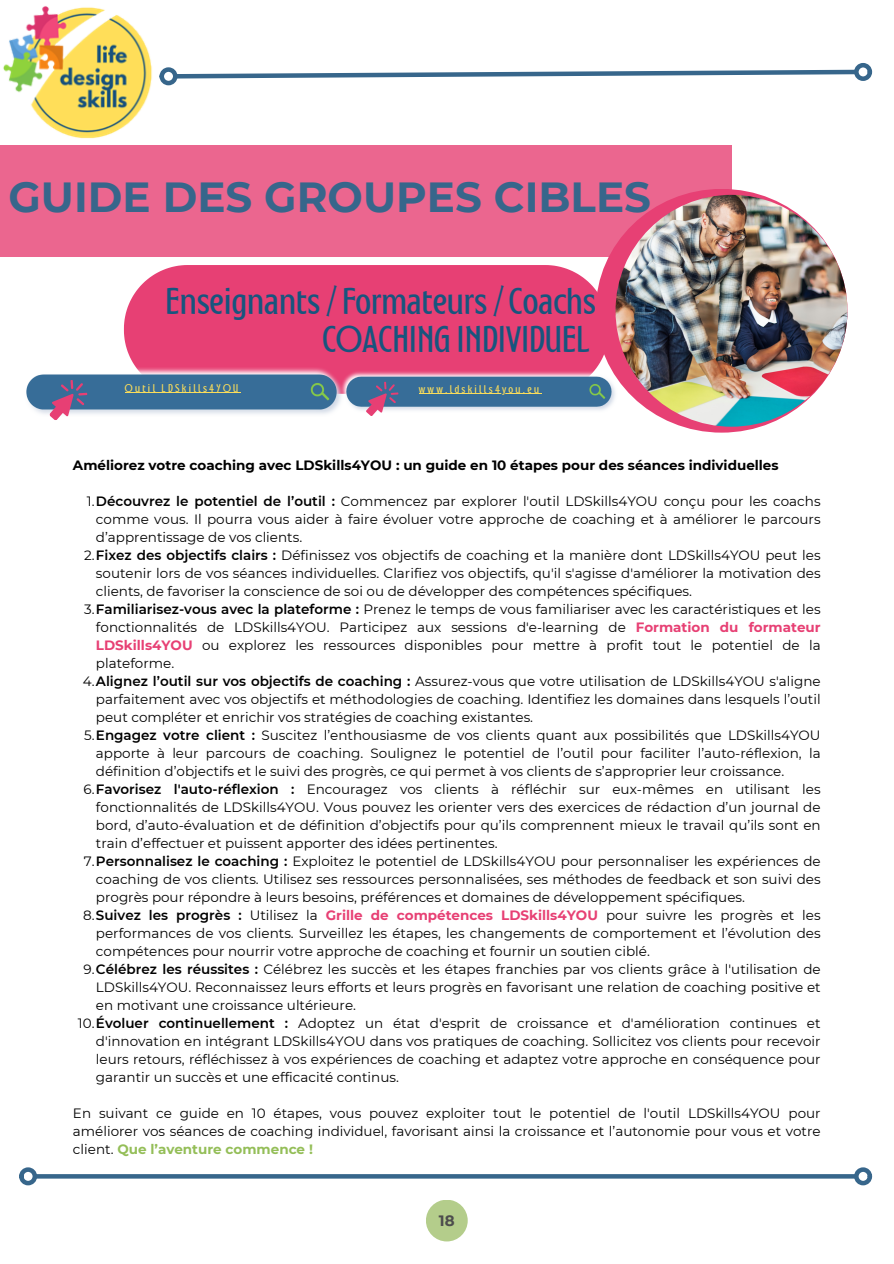
<style>
.page{position:relative;width:894px;height:1264px;background:#fff}
.page>*{position:absolute;margin:0;border:0;box-sizing:border-box;transform-origin:0 0}
.t1{font:700 42px "Montserrat";color:#37668b}
.t2{font:30px/38.2px "Montagna LTD";color:#17557e;text-align:right}
.t3{font:700 15px "Montserrat";color:#000}
.t4{font:13.5px/18px "Montserrat";color:#000;text-align:justify}
.t5{font:700 13.5px "Montserrat";color:#000}
.t6{font:9px "Montagna LTD";letter-spacing:.255em;color:#fbdd5a}
.s1{font-weight:600}
.s2{font-weight:700;color:#e74074}
.s3{font-weight:700;color:#94be58}
</style>
<div class="page">
<div style="left:0;top:145px;width:731px;height:111px;background:#eb668f"></div>
<img style="left:3px;top:6px;width:149px;height:133px">
<svg style="left:173px;top:68px;width:686px;height:13px"></svg>
<div style="left:159px;top:67px;width:18px;height:18px;border:4px solid #37668b;border-radius:50%"></div>
<div style="left:853px;top:63px;width:18px;height:18px;border:4px solid #37668b;border-radius:50%"></div>
<div style="left:426px;top:1199px;width:41px;height:42px;background:#b4cd8b;border-radius:50%"></div>
<svg style="left:37px;top:1174px;width:816px;height:4px;background:#3c6a8e"></svg>
<div style="left:19px;top:1167px;width:18px;height:18px;border:4px solid #37668b;border-radius:50%"></div>
<div style="left:853px;top:1167px;width:18px;height:18px;border:4px solid #37668b;border-radius:50%"></div>
<div style="left:595px;top:189px;width:252px;height:243px;background:#e74074;border-radius:50%"></div>
<img style="left:615px;top:195px;width:232px;height:231px;border-radius:50%">
<div style="left:124px;top:265px;width:484px;height:106px;background:#e74074"></div>
<img style="left:26px;top:367px;width:317px;height:47px">
<svg style="left:48px;top:380px;width:40px;height:40px;background:#8a789f"></svg>
<hr style="left:125px;top:392px;width:115px;height:1px;background:#fbdd5a">
<img style="left:341px;top:371px;width:276px;height:41px">
<svg style="left:365px;top:381px;width:33px;height:35px"></svg>
<hr style="left:419px;top:393px;width:122px;height:1px;background:#fbdd5a">
<h1 class="t1" style="left:9px;top:172px;width:643px">GUIDE DES GROUPES CIBLES</h1>
<h2 class="t2" style="left:165px;top:284px;width:431px">Enseignants / Formateurs / Coachs<br>COACHING INDIVIDUEL</h2>
<p class="t6" style="left:125px;top:384px;width:115px">Outil LDSkills4YOU</p>
<p class="t6" style="left:419px;top:384px;width:122px">www.ldskills4you.eu</p>
<p class="t5" style="left:73px;top:456px;width:707px">Améliorez votre coaching avec LDSkills4YOU : un guide en 10 étapes pour des séances individuelles</p>
<p class="t4" style="left:87px;top:492px;width:735px">1.<span class="s1">Découvrez le potentiel de l’outil :</span> Commencez par explorer l'outil LDSkills4YOU conçu pour les coachs</p>
<p class="t4" style="left:96px;top:510px;width:726px">comme vous. Il pourra vous aider à faire évoluer votre approche de coaching et à améliorer le parcours</p>
<p class="t4" style="left:96px;top:528px;width:208px">d’apprentissage de vos clients.</p>
<p class="t4" style="left:84px;top:546px;width:737px">2.<span class="s1">Fixez des objectifs clairs :</span> Définissez vos objectifs de coaching et la manière dont LDSkills4YOU peut les</p>
<p class="t4" style="left:96px;top:564px;width:726px">soutenir lors de vos séances individuelles. Clarifiez vos objectifs, qu'il s'agisse d'améliorer la motivation des</p>
<p class="t4" style="left:96px;top:582px;width:597px">clients, de favoriser la conscience de soi ou de développer des compétences spécifiques.</p>
<p class="t4" style="left:84px;top:600px;width:737px">3.<span class="s1">Familiarisez-vous avec la plateforme :</span> Prenez le temps de vous familiariser avec les caractéristiques et les</p>
<p class="t4" style="left:96px;top:618px;width:726px">fonctionnalités de LDSkills4YOU. Participez aux sessions d'e-learning de <span class="s2">Formation du formateur</span></p>
<p class="t4" style="left:96px;top:636px;width:726px"><span class="s2">LDSkills4YOU</span> ou explorez les ressources disponibles pour mettre à profit tout le potentiel de la</p>
<p class="t4" style="left:96px;top:654px;width:80px">plateforme.</p>
<p class="t4" style="left:83px;top:672px;width:739px">4.<span class="s1">Alignez l’outil sur vos objectifs de coaching :</span> Assurez-vous que votre utilisation de LDSkills4YOU s'aligne</p>
<p class="t4" style="left:96px;top:690px;width:726px">parfaitement avec vos objectifs et méthodologies de coaching. Identifiez les domaines dans lesquels l’outil</p>
<p class="t4" style="left:96px;top:708px;width:438px">peut compléter et enrichir vos stratégies de coaching existantes.</p>
<p class="t4" style="left:84px;top:726px;width:737px">5.<span class="s1">Engagez votre client :</span> Suscitez l’enthousiasme de vos clients quant aux possibilités que LDSkills4YOU</p>
<p class="t4" style="left:96px;top:744px;width:726px">apporte à leur parcours de coaching. Soulignez le potentiel de l’outil pour faciliter l’auto-réflexion, la</p>
<p class="t4" style="left:96px;top:762px;width:689px">définition d’objectifs et le suivi des progrès, ce qui permet à vos clients de s’approprier leur croissance.</p>
<p class="t4" style="left:83px;top:780px;width:738px">6.<span class="s1">Favorisez l'auto-réflexion :</span> Encouragez vos clients à réfléchir sur eux-mêmes en utilisant les</p>
<p class="t4" style="left:96px;top:798px;width:726px">fonctionnalités de LDSkills4YOU. Vous pouvez les orienter vers des exercices de rédaction d’un journal de</p>
<p class="t4" style="left:96px;top:816px;width:726px">bord, d’auto-évaluation et de définition d’objectifs pour qu’ils comprennent mieux le travail qu’ils sont en</p>
<p class="t4" style="left:96px;top:834px;width:403px">train d’effectuer et puissent apporter des idées pertinentes.</p>
<p class="t4" style="left:84px;top:852px;width:738px">7.<span class="s1">Personnalisez le coaching :</span> Exploitez le potentiel de LDSkills4YOU pour personnaliser les expériences de</p>
<p class="t4" style="left:96px;top:870px;width:726px">coaching de vos clients. Utilisez ses ressources personnalisées, ses méthodes de feedback et son suivi des</p>
<p class="t4" style="left:96px;top:888px;width:650px">progrès pour répondre à leurs besoins, préférences et domaines de développement spécifiques.</p>
<p class="t4" style="left:83px;top:906px;width:738px">8.<span class="s1">Suivez les progrès :</span> Utilisez la <span class="s2">Grille de compétences LDSkills4YOU</span> pour suivre les progrès et les</p>
<p class="t4" style="left:96px;top:924px;width:726px">performances de vos clients. Surveillez les étapes, les changements de comportement et l’évolution des</p>
<p class="t4" style="left:96px;top:942px;width:555px">compétences pour nourrir votre approche de coaching et fournir un soutien ciblé.</p>
<p class="t4" style="left:83px;top:960px;width:738px">9.<span class="s1">Célébrez les réussites :</span> Célébrez les succès et les étapes franchies par vos clients grâce à l'utilisation de</p>
<p class="t4" style="left:96px;top:978px;width:726px">LDSkills4YOU. Reconnaissez leurs efforts et leurs progrès en favorisant une relation de coaching positive et</p>
<p class="t4" style="left:96px;top:996px;width:261px">en motivant une croissance ultérieure.</p>
<p class="t4" style="left:78px;top:1014px;width:744px">10.<span class="s1">Évoluer continuellement :</span> Adoptez un état d'esprit de croissance et d'amélioration continues et</p>
<p class="t4" style="left:96px;top:1032px;width:726px">d'innovation en intégrant LDSkills4YOU dans vos pratiques de coaching. Sollicitez vos clients pour recevoir</p>
<p class="t4" style="left:96px;top:1050px;width:726px">leurs retours, réfléchissez à vos expériences de coaching et adaptez votre approche en conséquence pour</p>
<p class="t4" style="left:96px;top:1068px;width:304px">garantir un succès et une efficacité continus.</p>
<p class="t4" style="left:73px;top:1104px;width:749px">En suivant ce guide en 10 étapes, vous pouvez exploiter tout le potentiel de l'outil LDSkills4YOU pour améliorer vos séances de coaching individuel, favorisant ainsi la croissance et l’autonomie pour vous et votre client. <span class="s3">Que l’aventure commence !</span></p>
<p class="t3" style="left:439px;top:1210px;width:17px">18</p>
</div>
